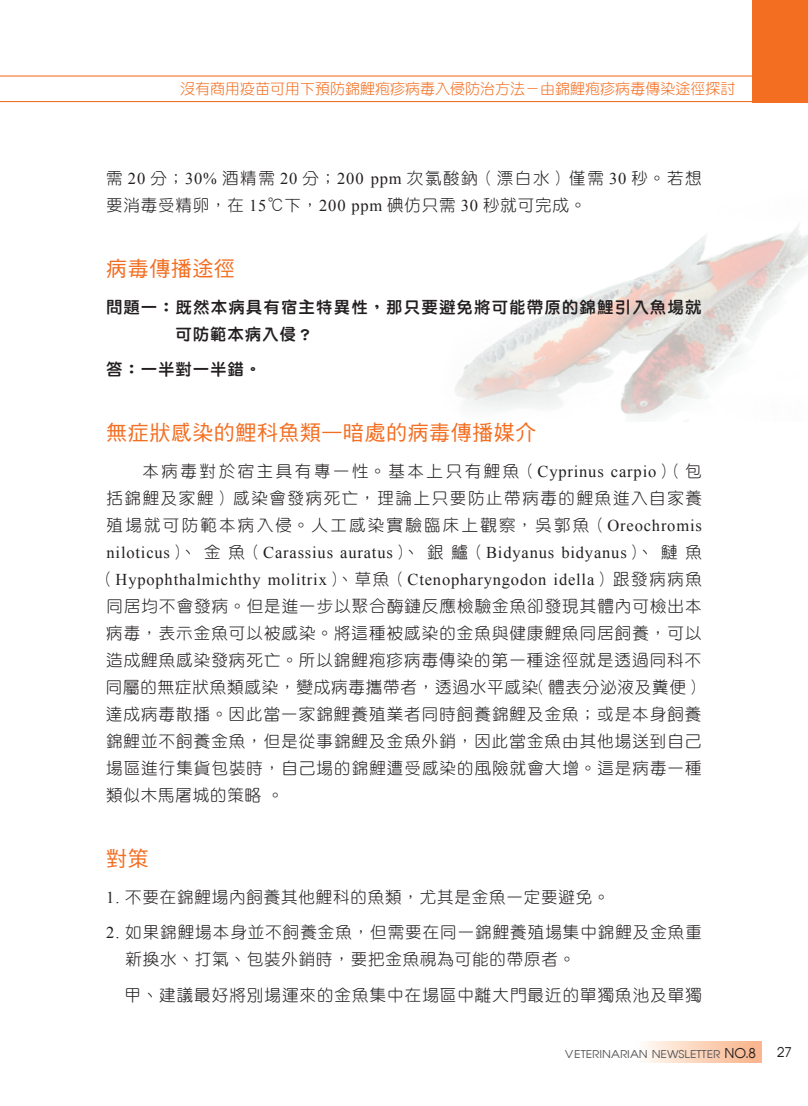
<style>
.page{position:relative;width:808px;height:1106px;background:#fff}
.page>*{position:absolute;margin:0;border:0;box-sizing:border-box;transform-origin:0 0}
.t1{font:21px "DF Hei Std W5";letter-spacing:.025em;color:#f36e21}
.t2{font:16.5px/27px "DF Yuan Std W3";letter-spacing:.065em;color:#231f20}
.t3{font:16.5px/27px "Times New Roman";letter-spacing:.05em;color:#231f20;text-align:center}
.t4{font:16.5px/27px "DF Yuan Std W8";letter-spacing:.065em;color:#231f20}
.t5{font:15px "DF Yuan Std W3";color:#f36e21}
.t6{font:13.5px "Avian";color:#231f20}
.t7{font:10.8px "Avian";color:#57585a;scale:1.11 1}
.s1{font-family:"Times New Roman"}
.s2{font-family:"DF Yuan Std W3"}
.s3{font-size:13.5px;color:#231f20}
</style>
<div class="page">
<img style="left:455px;top:224px;width:353px;height:198px">
<hr style="left:0;top:101px;width:762px;height:1px;background:#f36e21">
<hr style="left:0;top:75px;width:760px;height:2px;background:#f36e21">
<div style="left:753px;top:0;width:55px;height:102px;background:#f36e21"></div>
<div style="left:634px;top:1041px;width:127px;height:21px;background:linear-gradient(to right,#fffefa,#f9b186)"></div>
<p class="t5" style="left:180px;top:80px;width:556px">沒有商用疫苗可用下預防錦鯉疱疹病毒入侵防治方法－由錦鯉疱疹病毒傳染途徑探討</p>
<p class="t2" style="left:106px;top:165px;width:597px">需 <span class="s1">20</span> 分；<span class="s1">30%</span> 酒精需 <span class="s1">20</span> 分；<span class="s1">200 ppm</span> 次氯酸鈉（漂白水）僅需 <span class="s1">30</span> 秒。若想要消毒受精卵，在 <span class="s1">15</span>℃下，<span class="s1">200 ppm</span> 碘仿只需 <span class="s1">30</span> 秒就可完成。</p>
<p class="t1" style="left:106px;top:257px;width:130px">病毒傳播途徑</p>
<p class="t4" style="left:175px;top:293px;width:527px;text-indent:-69px">問題一：既然本病具有宿主特異性，那只要避免將可能帶原的錦鯉引入魚場就可防範本病入侵？</p>
<p class="t4" style="left:106px;top:356px;width:157px">答：一半對一半錯。</p>
<p class="t1" style="left:106px;top:421px;width:431px">無症狀感染的鯉科魚類—暗處的病毒傳播媒介</p>
<p class="t2" style="left:106px;top:457px;width:597px;text-align:justify;text-indent:36px">本病毒對於宿主具有專一性。基本上只有鯉魚（<span class="s1">Cyprinus carpio</span>）（包括錦鯉及家鯉）感染會發病死亡，理論上只要防止帶病毒的鯉魚進入自家養殖場就可防範本病入侵。人工感染實驗臨床上觀察，吳郭魚（<span class="s1">Oreochromis</span></p>
<p class="t3" style="left:98px;top:539px;width:605px">niloticus<span class="s2">）、金魚（</span>Carassius auratus<span class="s2">）、銀鱸（</span>Bidyanus bidyanus<span class="s2">）、鰱魚（</span>Hypophthalmichthy molitrix<span class="s2">）、草魚（</span>Ctenopharyngodon idella<span class="s2">）跟發病病魚</span></p>
<p class="t2" style="left:106px;top:592px;width:599px">同居均不會發病。但是進一步以聚合酶鏈反應檢驗金魚卻發現其體內可檢出本病毒，表示金魚可以被感染。將這種被感染的金魚與健康鯉魚同居飼養，可以造成鯉魚感染發病死亡。所以錦鯉疱疹病毒傳染的第一種途徑就是透過同科不同屬的無症狀魚類感染，變成病毒攜帶者，透過水平感染（體表分泌液及糞便）達成病毒散播。因此當一家錦鯉養殖業者同時飼養錦鯉及金魚；或是本身飼養錦鯉並不飼養金魚，但是從事錦鯉及金魚外銷，因此當金魚由其他場送到自己場區進行集貨包裝時，自己場的錦鯉遭受感染的風險就會大增。這是病毒一種類似木馬屠城的策略。</p>
<p class="t1" style="left:106px;top:847px;width:44px">對策</p>
<p class="t2" style="left:106px;top:883px;width:505px"><span class="s1">1.</span> 不要在錦鯉場內飼養其他鯉科的魚類，尤其是金魚一定要避免。</p>
<p class="t2" style="left:126px;top:918px;width:578px;text-indent:-19px"><span class="s1">2.</span> 如果錦鯉場本身並不飼養金魚，但需要在同一錦鯉養殖場集中錦鯉及金魚重新換水、打氣、包裝外銷時，要把金魚視為可能的帶原者。</p>
<p class="t2" style="left:125px;top:981px;width:579px">甲、建議最好將別場運來的金魚集中在場區中離大門最近的單獨魚池及單獨</p>
<p class="t7" style="left:565px;top:1047px;width:174px">VETERINARIAN NEWSLETTER <span class="s3">NO.8</span></p>
<p class="t6" style="left:777px;top:1044px;width:16px">27</p>
</div>
